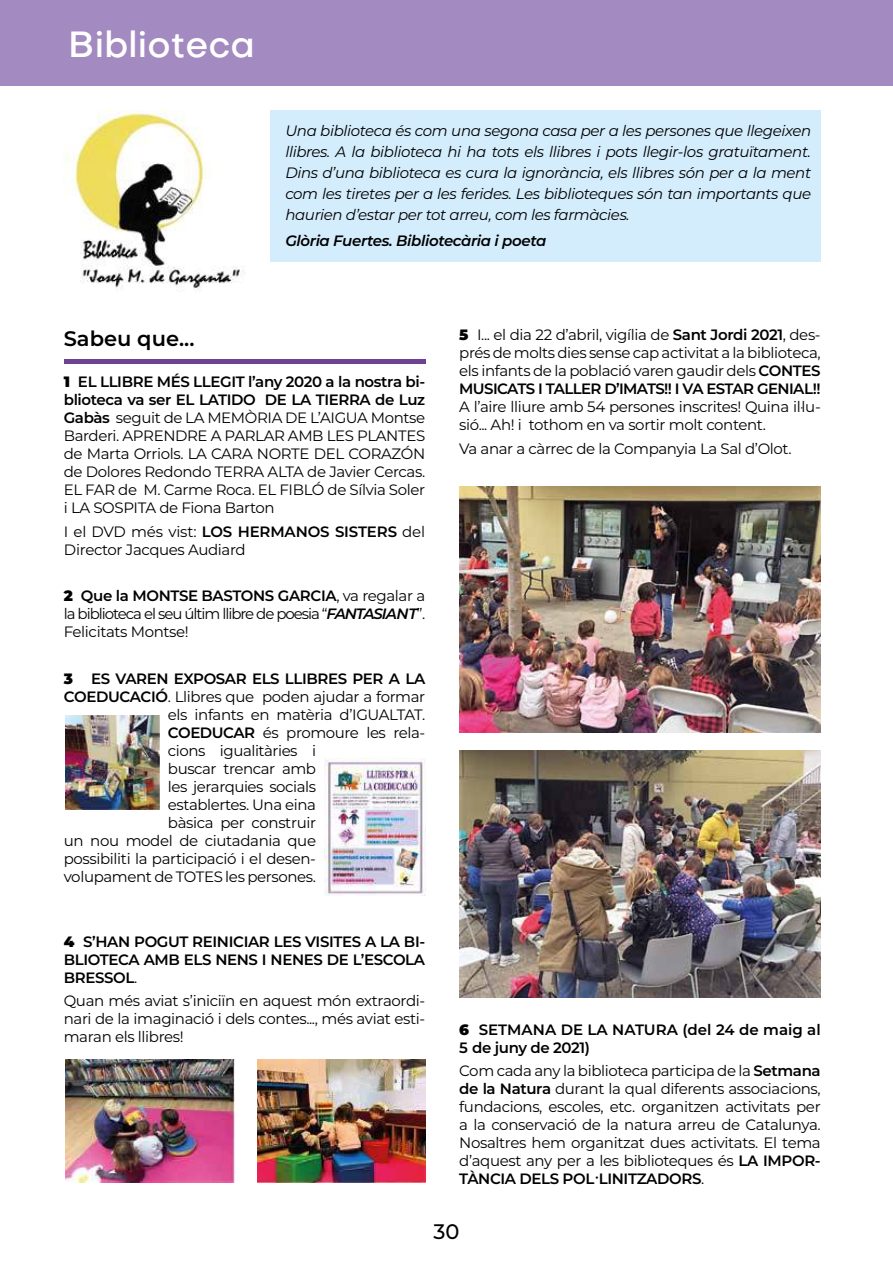
<style>
.page{position:relative;width:893px;height:1263px;background:#fff}
.page>*{position:absolute;margin:0;border:0;box-sizing:border-box;transform-origin:0 0}
.t1{font:500 36px "Objectivity";color:#fff}
.t2{font:600 21px "Montserrat";color:#000}
.t3{font:500 21px "Montserrat";color:#000}
.t4{font:15px/18px "Montserrat";letter-spacing:-.025em;color:#000;text-align:justify}
.t5{font:italic 15px/21px "Montserrat";letter-spacing:-.025em;color:#000;text-align:justify}
.t6{font:600 15px/18px "Montserrat";letter-spacing:-.025em;color:#000;text-align:justify}
.t7{font:600 15px/18px "Montserrat";color:#000}
.t8{font:italic 600 15px "Montserrat";letter-spacing:-.025em;color:#000}
.s1{font-weight:900}
.s2{font-weight:600}
.s3{font-weight:600;font-style:italic}
.s4{font-weight:400}
</style>
<div class="page">
<div style="left:0;top:0;width:893px;height:85px;background:#a38ac0"></div>
<div style="left:64px;top:359px;width:361px;height:5px;background:#6d4293"></div>
<div style="left:270px;top:111px;width:551px;height:151px;background:#d4edfc"></div>
<img style="left:64px;top:111px;width:181px;height:181px">
<img style="left:65px;top:715px;width:94px;height:95px">
<img style="left:325px;top:758px;width:100px;height:138px">
<img style="left:65px;top:1059px;width:169px;height:123px">
<img style="left:257px;top:1059px;width:168px;height:123px">
<img style="left:459px;top:487px;width:362px;height:245px">
<img style="left:459px;top:750px;width:362px;height:248px">
<h1 class="t1" style="left:68px;top:20px;width:188px">Biblioteca</h1>
<p class="t5" style="left:285px;top:119px;width:527px">Una biblioteca és com una segona casa per a les persones que llegeixen llibres. A la biblioteca hi ha tots els llibres i pots llegir-los gratuïtament.<br>Dins d’una biblioteca es cura la ignorància, els llibres són per a la ment com les tiretes per a les ferides. Les biblioteques són tan importants que haurien d’estar per tot arreu, com les farmàcies.</p>
<p class="t8" style="left:285px;top:230px;width:263px">Glòria Fuertes. Bibliotecària i poeta</p>
<h2 class="t2" style="left:64px;top:324px;width:132px">Sabeu que...</h2>
<p class="t4" style="left:64px;top:372px;width:363px"><span class="s1">1</span> <span class="s2">EL LLIBRE MÉS LLEGIT l’any 2020 a la nostra bi&shy;blioteca va ser EL LATIDO DE LA TIERRA de Luz Gabàs</span> seguit de LA MEMÒRIA DE L’AIGUA Montse Barderi. APRENDRE A PARLAR AMB LES PLANTES de Marta Orriols. LA CARA NORTE DEL CORAZÓN de Dolores Redondo TERRA ALTA de Javier Cercas.<br>EL FAR de M. Carme Roca. EL FIBLÓ de Sílvia Soler i LA SOSPITA de Fiona Barton</p>
<p class="t4" style="left:64px;top:522px;width:363px">I el DVD més vist: <span class="s2">LOS HERMANOS SISTERS</span> del<br>Director Jacques Audiard</p>
<p class="t4" style="left:64px;top:586px;width:363px"><span class="s1">2</span> <span class="s2">Que la MONTSE BASTONS GARCIA</span>, va regalar a la biblioteca el seu últim llibre de poesia “<span class="s3">FANTASIANT</span>”.<br>Felicitats Montse!</p>
<p class="t6" style="left:64px;top:669px;width:363px"><span class="s1">3</span> ES VAREN EXPOSAR ELS LLIBRES PER A LA</p>
<p class="t4" style="left:64px;top:687px;width:363px"><span class="s2">COEDUCACIÓ</span>. Llibres que poden ajudar a formar</p>
<p class="t4" style="left:168px;top:705px;width:259px">els infants en matèria d’IGUALTAT.</p>
<p class="t4" style="left:168px;top:723px;width:259px"><span class="s2">COEDUCAR</span> és promoure les rela-</p>
<p class="t4" style="left:168px;top:741px;width:150px">cions igualitàries i</p>
<p class="t4" style="left:168px;top:759px;width:150px">buscar trencar amb</p>
<p class="t4" style="left:168px;top:777px;width:150px">les jerarquies socials</p>
<p class="t4" style="left:168px;top:795px;width:150px">establertes. Una eina</p>
<p class="t4" style="left:168px;top:813px;width:150px">bàsica per construir</p>
<p class="t4" style="left:64px;top:831px;width:254px">un nou model de ciutadania que</p>
<p class="t4" style="left:64px;top:849px;width:254px">possibiliti la participació i el desen-</p>
<p class="t4" style="left:64px;top:867px;width:254px">volupament de TOTES les persones.</p>
<p class="t4" style="left:459px;top:325px;width:363px"><span class="s1">5</span> I... el dia 22 d’abril, vigília de <span class="s2">Sant Jordi 2021</span>, des&shy;prés de molts dies sense cap activitat a la biblioteca, els infants de la població varen gaudir dels <span class="s2">CONTES MUSICATS I TALLER D’IMATS!! I VA ESTAR GENIAL!!</span></p>
<p class="t4" style="left:459px;top:397px;width:363px">A l’aire lliure amb 54 persones inscrites! Quina il·lu&shy;sió... Ah! i tothom en va sortir molt content.</p>
<p class="t4" style="left:459px;top:439px;width:334px">Va anar a càrrec de la Companyia La Sal d’Olot.</p>
<p class="t6" style="left:64px;top:931px;width:363px"><span class="s1">4</span> S’HAN POGUT REINICIAR LES VISITES A LA BI-BLIOTECA AMB ELS NENS I NENES DE L’ESCOLA BRESSOL<span class="s4">.</span></p>
<p class="t4" style="left:64px;top:991px;width:363px">Quan més aviat s’iniciïn en aquest món extraordi&shy;nari de la imaginació i dels contes..., més aviat esti&shy;maran els llibres!</p>
<p class="t7" style="left:459px;top:1020px;width:363px"><span class="s1">6</span> SETMANA DE LA NATURA (del 24 de maig al<br>5 de juny de 2021)</p>
<p class="t4" style="left:459px;top:1061px;width:363px">Com cada any la biblioteca participa de la <span class="s2">Setmana de la Natura</span> durant la qual diferents associacions, fundacions, escoles, etc. organitzen activitats per a la conservació de la natura arreu de Catalunya.<br>Nosaltres hem organitzat dues activitats. El tema d’aquest any per a les biblioteques és <span class="s2">LA IMPOR-TÀNCIA DELS POL·LINITZADORS</span>.</p>
<h2 class="t3" style="left:433px;top:1216px;width:28px">30</h2>
</div>
